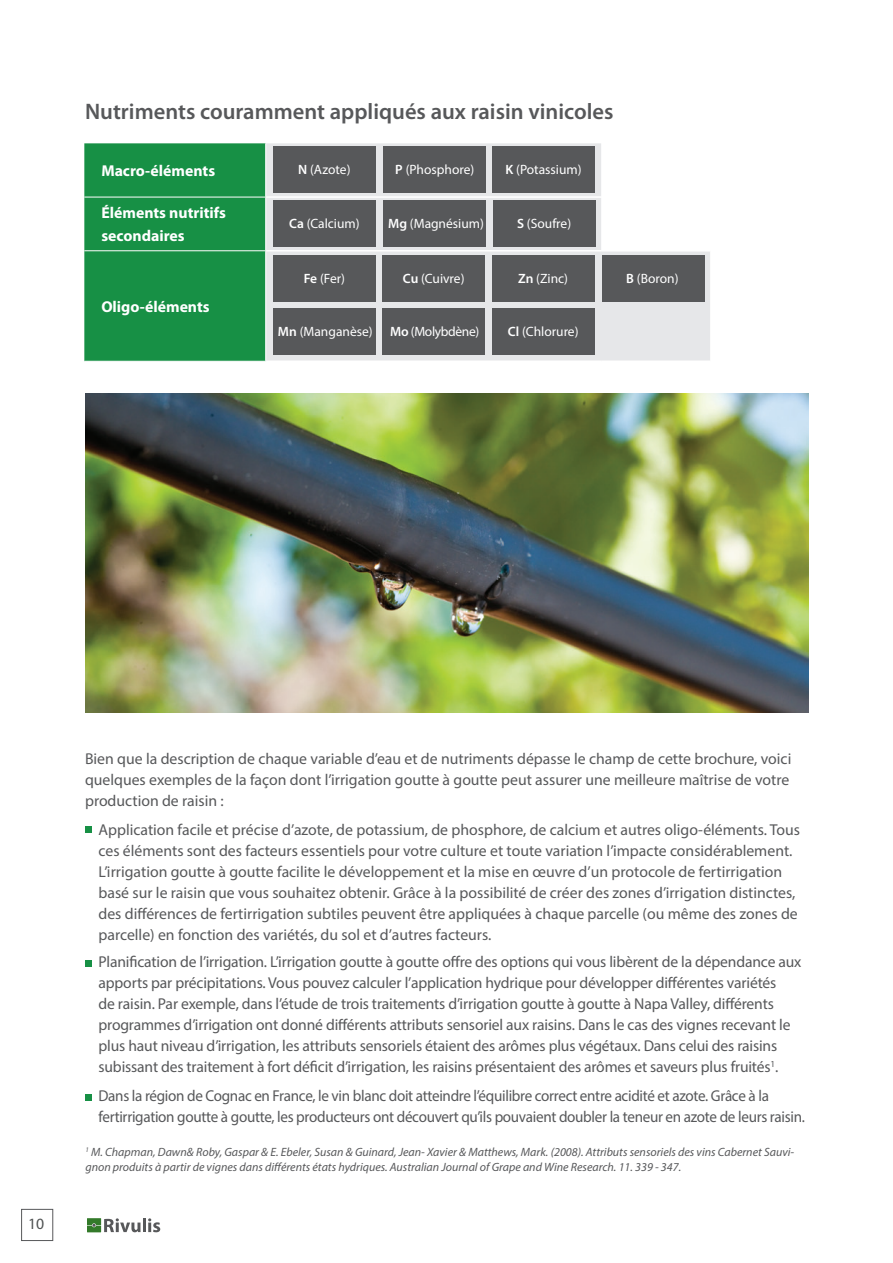
<style>
.page{position:relative;width:893px;height:1263px;background:#fff}
.page>*{position:absolute;margin:0;border:0;box-sizing:border-box;transform-origin:0 0}
.t1{font:600 22.5px "Myriad Pro";color:#57585a}
.t2{font:15.75px/21px "Myriad Pro";letter-spacing:-.01em;color:#57585a}
.t3{font:15.75px/21px "Myriad Pro";letter-spacing:-.01em;color:#57585a;scale:.96 1}
.t4{font:700 15.75px/22.8px "Myriad Pro";color:#fff}
.t5{font:15.75px "Myriad Pro";color:#4f5252}
.t6{font:13.5px "Myriad Pro";color:#fff}
.t7{font:13.5px "Myriad Pro";letter-spacing:-.025em;color:#fff}
.t8{font:italic 12px/15px "Myriad Pro";color:#57585a}
.s1{font-weight:600}
</style>
<div class="page">
<hr style="left:143px;top:1218px;width:3px;height:14px;background:#57585a">
<svg style="left:148px;top:1218px;width:12px;height:14px"></svg>
<svg style="left:87px;top:1218px;width:54px;height:14px"></svg>
<div style="left:21px;top:1209px;width:32px;height:32px;background:#fff;border:1px solid #57585a"></div>
<div style="left:84px;top:143px;width:181px;height:218px;background:#179045"></div>
<svg style="left:266px;top:143px;width:444px;height:217px;fill:#e6e7e9"></svg>
<hr style="left:84px;top:197px;width:182px;height:1px;background:#fff">
<hr style="left:84px;top:250px;width:182px;height:1px;background:#fff">
<hr style="left:266px;top:196px;width:335px;height:2px;background:#fff">
<hr style="left:601px;top:196px;width:109px;height:2px;background:#fff">
<hr style="left:266px;top:250px;width:335px;height:1px;background:#fff">
<hr style="left:601px;top:250px;width:109px;height:1px;background:#fff">
<div style="left:273px;top:147px;width:103px;height:46px;background:#57585a"></div>
<div style="left:384px;top:147px;width:102px;height:46px;background:#57585a"></div>
<div style="left:492px;top:147px;width:103px;height:46px;background:#57585a"></div>
<div style="left:273px;top:200px;width:103px;height:47px;background:#57585a"></div>
<div style="left:384px;top:200px;width:102px;height:47px;background:#57585a"></div>
<div style="left:493px;top:200px;width:102px;height:47px;background:#57585a"></div>
<div style="left:273px;top:255px;width:103px;height:47px;background:#57585a"></div>
<div style="left:382px;top:255px;width:103px;height:47px;background:#57585a"></div>
<div style="left:492px;top:255px;width:102px;height:47px;background:#57585a"></div>
<div style="left:602px;top:255px;width:103px;height:47px;background:#57585a"></div>
<div style="left:273px;top:308px;width:103px;height:47px;background:#57585a"></div>
<div style="left:383px;top:308px;width:102px;height:47px;background:#57585a"></div>
<div style="left:492px;top:308px;width:102px;height:47px;background:#57585a"></div>
<div style="left:85px;top:826px;width:7px;height:7px;background:#179045"></div>
<div style="left:85px;top:960px;width:7px;height:7px;background:#179045"></div>
<div style="left:85px;top:1094px;width:7px;height:7px;background:#179045"></div>
<img style="left:85px;top:394px;width:723px;height:318px">
<h1 class="t1" style="left:85px;top:97px;width:530px">Nutriments couramment appliqués aux raisin vinicoles</h1>
<p class="t4" style="left:101px;top:160px;width:115px">Macro-éléments</p>
<p class="t4" style="left:101px;top:202px;width:126px">Éléments nutritifs secondaires</p>
<p class="t4" style="left:101px;top:295px;width:110px">Oligo-éléments</p>
<p class="t6" style="left:298px;top:161px;width:54px"><span class="s1">N</span> (Azote)</p>
<p class="t6" style="left:395px;top:161px;width:81px"><span class="s1">P</span> (Phosphore)</p>
<p class="t6" style="left:505px;top:161px;width:78px"><span class="s1">K</span> (Potassium)</p>
<p class="t6" style="left:289px;top:215px;width:72px"><span class="s1">Ca</span> (Calcium)</p>
<p class="t6" style="left:388px;top:215px;width:97px"><span class="s1">Mg</span> (Magnésium)</p>
<p class="t6" style="left:517px;top:215px;width:56px"><span class="s1">S</span> (Soufre)</p>
<p class="t6" style="left:304px;top:270px;width:43px"><span class="s1">Fe</span> (Fer)</p>
<p class="t6" style="left:403px;top:270px;width:63px"><span class="s1">Cu</span> (Cuivre)</p>
<p class="t6" style="left:518px;top:270px;width:52px"><span class="s1">Zn</span> (Zinc)</p>
<p class="t6" style="left:626px;top:270px;width:54px"><span class="s1">B</span> (Boron)</p>
<p class="t6" style="left:278px;top:323px;width:96px"><span class="s1">Mn</span> (Manganèse)</p>
<p class="t7" style="left:390px;top:323px;width:91px"><span class="s1">Mo</span> (Molybdène)</p>
<p class="t6" style="left:508px;top:323px;width:72px"><span class="s1">Cl</span> (Chlorure)</p>
<p class="t5" style="left:28px;top:1214px;width:18px">10</p>
<p class="t2" style="left:85px;top:748px;width:708px">Bien que la description de chaque variable d’eau et de nutriments dépasse le champ de cette brochure, voici quelques exemples de la façon dont l’irrigation goutte à goutte peut assurer une meilleure maîtrise de votre production de raisin :</p>
<p class="t2" style="left:99px;top:819px;width:703px">Application facile et précise d’azote, de potassium, de phosphore, de calcium et autres oligo-éléments. Tous ces éléments sont des facteurs essentiels pour votre culture et toute variation l’impacte considérablement.<br>L’irrigation goutte à goutte facilite le développement et la mise en œuvre d’un protocole de fertirrigation basé sur le raisin que vous souhaitez obtenir. Grâce à la possibilité de créer des zones d’irrigation distinctes, des différences de fertirrigation subtiles peuvent être appliquées à chaque parcelle (ou même des zones de parcelle) en fonction des variétés, du sol et d’autres facteurs.</p>
<p class="t2" style="left:99px;top:951px;width:704px">Planification de l’irrigation. L’irrigation goutte à goutte offre des options qui vous libèrent de la dépendance aux apports par précipitations. Vous pouvez calculer l’application hydrique pour développer différentes variétés<br>de raisin. Par exemple, dans l’étude de trois traitements d’irrigation goutte à goutte à Napa Valley, différents programmes d’irrigation ont donné différents attributs sensoriel aux raisins. Dans le cas des vignes recevant le plus haut niveau d’irrigation, les attributs sensoriels étaient des arômes plus végétaux. Dans celui des raisins subissant des traitement à fort déficit d’irrigation, les raisins présentaient des arômes et saveurs plus fruités<sup>1</sup>.</p>
<p class="t3" style="left:99px;top:1085px;width:737px">Dans la région de Cognac en France, le vin blanc doit atteindre l’équilibre correct entre acidité et azote. Grâce à la fertirrigation goutte à goutte, les producteurs ont découvert qu’ils pouvaient doubler la teneur en azote de leurs raisin.</p>
<p class="t8" style="left:85px;top:1144px;width:710px"><sup>1</sup> M. Chapman, Dawn&amp; Roby, Gaspar &amp; E. Ebeler, Susan &amp; Guinard, Jean- Xavier &amp; Matthews, Mark. (2008). Attributs sensoriels des vins Cabernet Sauvi&shy;gnon produits à partir de vignes dans différents états hydriques. Australian Journal of Grape and Wine Research. 11. 339 - 347.</p>
</div>
